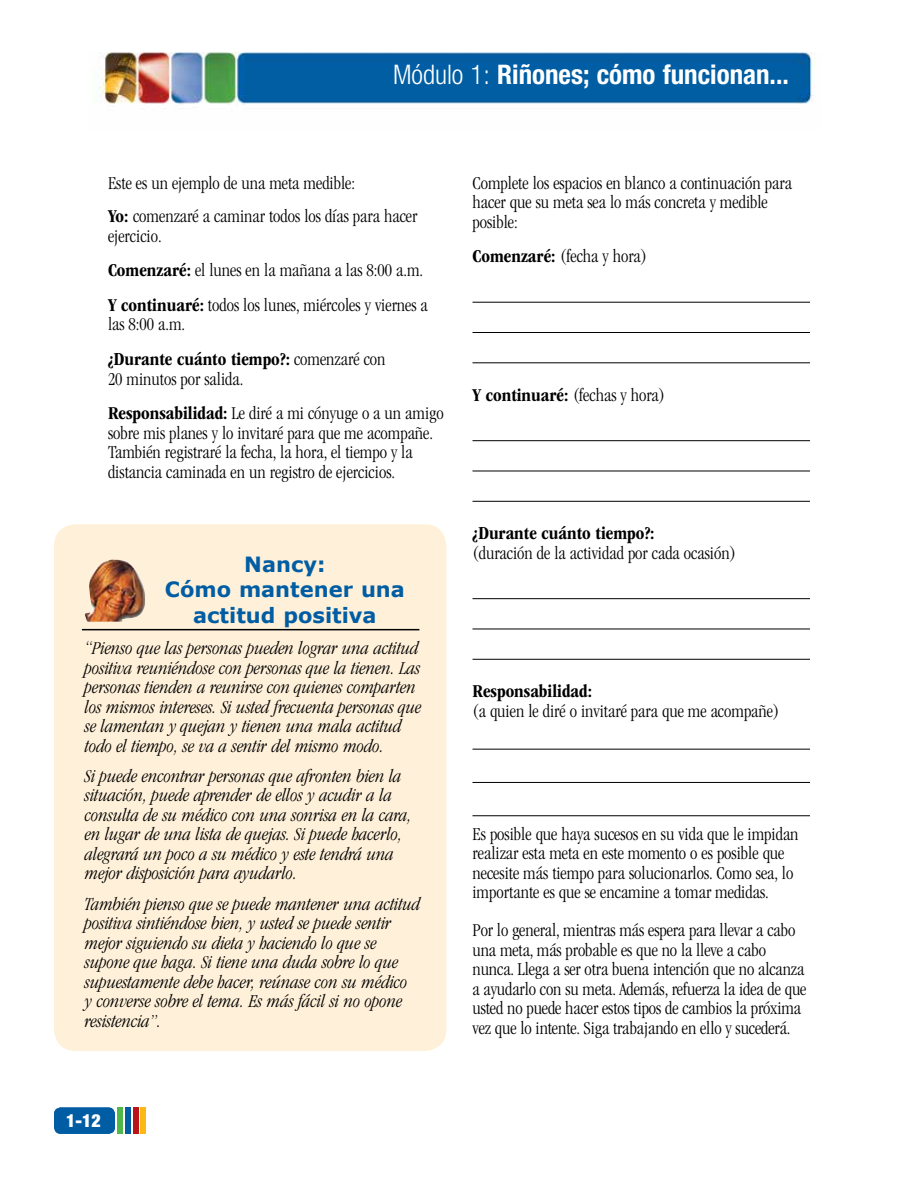
<style>
.page{position:relative;width:918px;height:1188px;background:#fff}
.page>*{position:absolute;margin:0;border:0;box-sizing:border-box;transform-origin:0 0}
.t1{font:700 condensed 30px "Helvetica Neue LT Std";color:#fff}
.t2{font:700 condensed 27px "Helvetica Neue LT Std";color:#fff}
.t3{font:700 21px/25.2px "Verdana";color:#005da4;text-align:center}
.t4{font:300 condensed 18.75px/19.5px "ITC Garamond Std";color:#000}
.t5{font:italic 300 condensed 18.75px/19.5px "ITC Garamond Std";color:#000}
.t6{font:700 condensed 18.75px "ITC Garamond Std";color:#000}
.t7{font:900 condensed 18px "Helvetica Neue LT Std";color:#fff}
.s1{font-weight:300}
.s2{font-weight:700}
</style>
<div class="page">
<hr style="left:472px;top:302px;width:338px;height:1px;background:#000">
<hr style="left:472px;top:332px;width:338px;height:1px;background:#000">
<hr style="left:472px;top:362px;width:338px;height:1px;background:#000">
<hr style="left:472px;top:440px;width:338px;height:1px;background:#000">
<hr style="left:472px;top:471px;width:338px;height:1px;background:#000">
<hr style="left:472px;top:501px;width:338px;height:1px;background:#000">
<hr style="left:472px;top:598px;width:338px;height:1px;background:#000">
<hr style="left:472px;top:629px;width:338px;height:1px;background:#000">
<hr style="left:472px;top:659px;width:338px;height:1px;background:#000">
<hr style="left:472px;top:749px;width:338px;height:1px;background:#000">
<hr style="left:472px;top:782px;width:338px;height:1px;background:#000">
<hr style="left:472px;top:815px;width:338px;height:1px;background:#000">
<img style="left:100px;top:52px;width:716px;height:53px">
<div style="left:54px;top:1108px;width:61px;height:26px;background:#005da4;border-radius:7px"></div>
<div style="left:118px;top:1107px;width:5px;height:27px;background:#50b848"></div>
<div style="left:126px;top:1107px;width:5px;height:27px;background:#005da4"></div>
<div style="left:141px;top:1107px;width:5px;height:27px;background:#fdb913"></div>
<div style="left:133px;top:1107px;width:5px;height:27px;background:#ba141a"></div>
<div style="left:54px;top:524px;width:392px;height:527px;background:#fff1d9;border-radius:22px"></div>
<hr style="left:82px;top:629px;width:337px;height:1px;background:#000">
<img style="left:84px;top:559px;width:61px;height:63px">
<h2 class="t2" style="left:393px;top:58px;width:398px"><span class="s1">Módulo 1:</span> Riñones; cómo funcionan...</h2>
<h1 class="t1" style="left:348px;top:59px;width:442px"><span class="s1">Módulo 1:</span> Riñones; cómo funcionan...</h1>
<p class="t4" style="left:108px;top:166px;width:311px;line-height:33.6px">Este es un ejemplo de una meta medible:<br><span class="s2">Yo:</span> comenzaré a caminar todos los días para hacer</p>
<p class="t4" style="left:108px;top:219px;width:321px;line-height:34.7px">ejercicio.<br><span class="s2">Comenzaré:</span> el lunes en la mañana a las 8:00 a.m.<br><span class="s2">Y continuaré:</span> todos los lunes, miércoles y viernes a</p>
<p class="t4" style="left:108px;top:307px;width:279px;line-height:34.7px">las 8:00 a.m.<br><span class="s2">¿Durante cuánto tiempo?:</span> comenzaré con</p>
<p class="t4" style="left:108px;top:361px;width:337px;line-height:34.7px">20 minutos por salida.<br><span class="s2">Responsabilidad:</span> Le diré a mi cónyuge o a un amigo</p>
<p class="t4" style="left:108px;top:423px;width:327px">sobre mis planes y lo invitaré para que me acompañe.<br>También registraré la fecha, la hora, el tiempo y la distancia caminada en un registro de ejercicios.</p>
<p class="t3" style="left:165px;top:552px;width:242px">Nancy:<br>Cómo mantener una actitud positiva</p>
<p class="t5" style="left:85px;top:639px;width:338px">“Pienso que las personas pueden lograr una actitud positiva reuniéndose con personas que la tienen. Las personas tienden a reunirse con quienes comparten los mismos intereses. Si usted frecuenta personas que se lamentan y quejan y tienen una mala actitud todo el tiempo, se va a sentir del mismo modo.</p>
<p class="t5" style="left:85px;top:766px;width:328px">Si puede encontrar personas que afronten bien la situación, puede aprender de ellos y acudir a la consulta de su médico con una sonrisa en la cara, en lugar de una lista de quejas. Si puede hacerlo, alegrará un poco a su médico y este tendrá una mejor disposición para ayudarlo.</p>
<p class="t5" style="left:85px;top:894px;width:337px">También pienso que se puede mantener una actitud positiva sintiéndose bien, y usted se puede sentir mejor siguiendo su dieta y haciendo lo que se supone que haga. Si tiene una duda sobre lo que supuestamente debe hacer, reúnase con su médico<br>y converse sobre el tema. Es más fácil si no opone resistencia”.</p>
<p class="t4" style="left:472px;top:173px;width:321px">Complete los espacios en blanco a continuación para hacer que su meta sea lo más concreta y medible posible:</p>
<p class="t4" style="left:472px;top:247px;width:176px"><span class="s2">Comenzaré:</span> (fecha y hora)</p>
<p class="t4" style="left:472px;top:385px;width:194px"><span class="s2">Y continuaré:</span> (fechas y hora)</p>
<p class="t6" style="left:472px;top:523px;width:184px">¿Durante cuánto tiempo?:</p>
<p class="t4" style="left:472px;top:543px;width:265px">(duración de la actividad por cada ocasión)</p>
<p class="t6" style="left:472px;top:681px;width:121px">Responsabilidad:</p>
<p class="t4" style="left:472px;top:701px;width:308px">(a quien le diré o invitaré para que me acompañe)</p>
<p class="t4" style="left:472px;top:824px;width:328px">Es posible que haya sucesos en su vida que le impidan realizar esta meta en este momento o es posible que necesite más tiempo para solucionarlos. Como sea, lo importante es que se encamine a tomar medidas.</p>
<p class="t4" style="left:472px;top:921px;width:336px">Por lo general, mientras más espera para llevar a cabo una meta, más probable es que no la lleve a cabo nunca. Llega a ser otra buena intención que no alcanza a ayudarlo con su meta. Además, refuerza la idea de que usted no puede hacer estos tipos de cambios la próxima vez que lo intente. Siga trabajando en ello y sucederá.</p>
<p class="t7" style="left:66px;top:1110px;width:36px">1-12</p>
<p class="t7" style="left:60px;top:1111px;width:48px">1-&lt;#&gt;</p>
</div>
